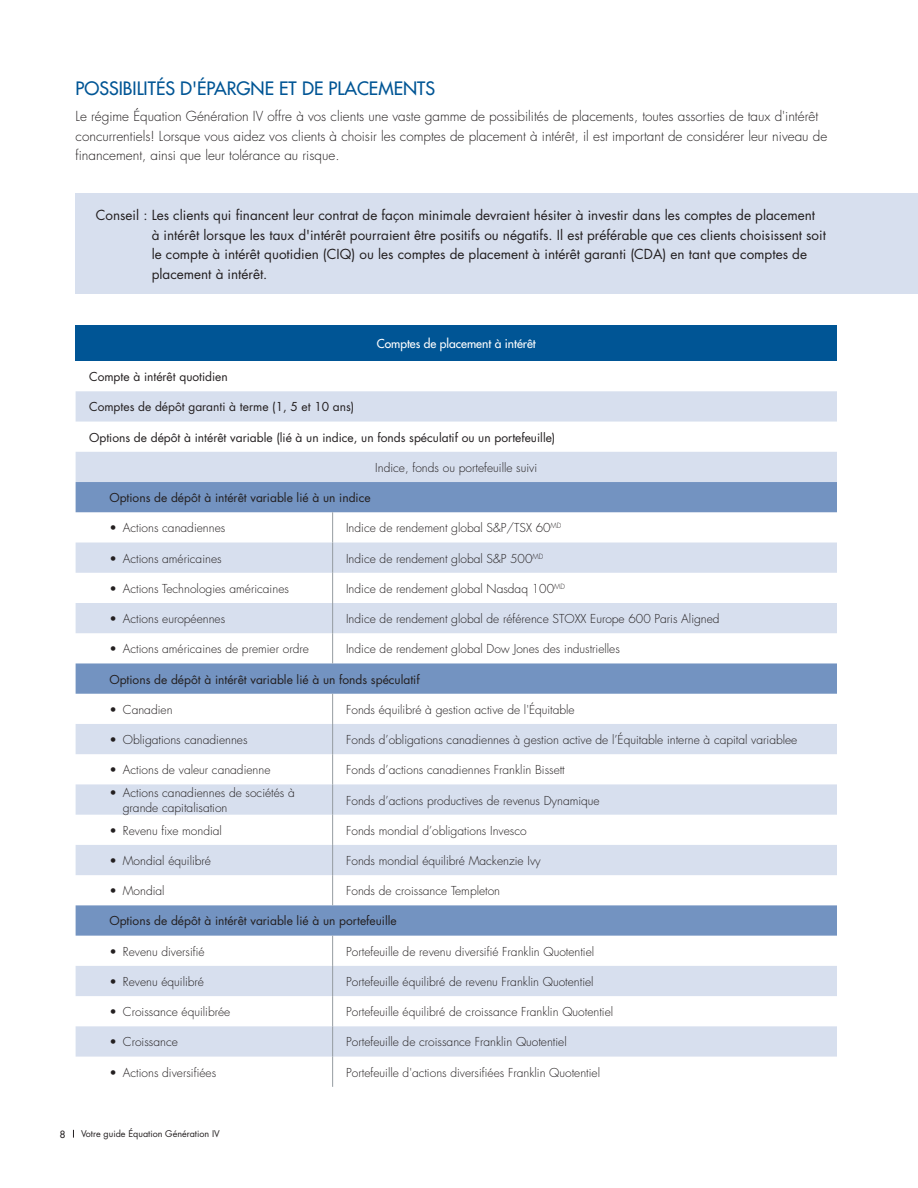
<style>
.page{position:relative;width:918px;height:1188px;background:#fff}
.page>*{position:absolute;margin:0;border:0;box-sizing:border-box;transform-origin:0 0}
.t1{font:500 18px "Futura Std";color:#005595}
.t2{font:13.5px/19.5px "Futura Std";color:#231f20}
.t3{font:300 13.5px/19.5px "Futura Std";color:#231f20}
.t4{font:300 12px/14.4px "Futura Std";color:#231f20}
.t5{font:12px "Futura Std";color:#231f20}
.t6{font:500 12px "Futura Std";color:#fff}
.t7{font:500 9.75px "Futura Std";color:#231f20}
.t8{font:9px "Futura Std";color:#231f20}
</style>
<div class="page">
<div style="left:76px;top:193px;width:842px;height:101px;background:#d7dfee"></div>
<div style="left:76px;top:325px;width:761px;height:36px;background:#005595"></div>
<svg style="left:76px;top:391px;width:761px;height:666px;fill:#d7dfee"></svg>
<svg style="left:76px;top:482px;width:761px;height:454px"></svg>
<hr style="left:332px;top:936px;width:1px;height:30px;background:#959ca1">
<hr style="left:332px;top:966px;width:1px;height:30px;background:#959ca1">
<hr style="left:332px;top:996px;width:1px;height:30px;background:#959ca1">
<hr style="left:332px;top:1026px;width:1px;height:31px;background:#959ca1">
<hr style="left:332px;top:1057px;width:1px;height:30px;background:#959ca1">
<hr style="left:332px;top:512px;width:1px;height:31px;background:#959ca1">
<hr style="left:332px;top:543px;width:1px;height:30px;background:#959ca1">
<hr style="left:332px;top:573px;width:1px;height:30px;background:#959ca1">
<hr style="left:332px;top:603px;width:1px;height:30px;background:#959ca1">
<hr style="left:332px;top:633px;width:1px;height:30px;background:#959ca1">
<hr style="left:332px;top:694px;width:1px;height:30px;background:#959ca1">
<hr style="left:332px;top:724px;width:1px;height:30px;background:#959ca1">
<hr style="left:332px;top:754px;width:1px;height:30px;background:#959ca1">
<hr style="left:332px;top:784px;width:1px;height:31px;background:#959ca1">
<hr style="left:332px;top:815px;width:1px;height:30px;background:#959ca1">
<hr style="left:332px;top:845px;width:1px;height:30px;background:#959ca1">
<hr style="left:332px;top:875px;width:1px;height:30px;background:#959ca1">
<h1 class="t1" style="left:76px;top:77px;width:361px">POSSIBILITÉS D'ÉPARGNE ET DE PLACEMENTS</h1>
<p class="t3" style="left:76px;top:107px;width:753px">Le régime Équation Génération IV offre à vos clients une vaste gamme de possibilités de placements, toutes assorties de taux d'intérêt concurrentiels! Lorsque vous aidez vos clients à choisir les comptes de placement à intérêt, il est important de considérer leur niveau de financement, ainsi que leur tolérance au risque.</p>
<p class="t2" style="left:152px;top:206px;width:676px;text-indent:-56px">Conseil : Les clients qui financent leur contrat de façon minimale devraient hésiter à investir dans les comptes de placement à intérêt lorsque les taux d'intérêt pourraient être positifs ou négatifs. Il est préférable que ces clients choisissent soit le compte à intérêt quotidien (CIQ) ou les comptes de placement à intérêt garanti (CDA) en tant que comptes de placement à intérêt.</p>
<p class="t6" style="left:377px;top:336px;width:161px">Comptes de placement à intérêt</p>
<p class="t5" style="left:89px;top:369px;width:140px">Compte à intérêt quotidien</p>
<p class="t5" style="left:89px;top:399px;width:267px">Comptes de dépôt garanti à terme (1, 5 et 10 ans)</p>
<p class="t5" style="left:89px;top:430px;width:468px">Options de dépôt à intérêt variable (lié à un indice, un fonds spéculatif ou un portefeuille)</p>
<p class="t4" style="left:375px;top:461px;width:163px">Indice, fonds ou portefeuille suivi</p>
<p class="t5" style="left:109px;top:490px;width:263px">Options de dépôt à intérêt variable lié à un indice</p>
<p class="t4" style="left:109px;top:521px;width:117px">• Actions canadiennes</p>
<p class="t4" style="left:346px;top:521px;width:217px">Indice de rendement global S&amp;P/TSX 60<sup>MD</sup></p>
<p class="t4" style="left:109px;top:551px;width:114px">• Actions américaines</p>
<p class="t4" style="left:346px;top:551px;width:199px">Indice de rendement global S&amp;P 500<sup>MD</sup></p>
<p class="t4" style="left:109px;top:582px;width:181px">• Actions Technologies américaines</p>
<p class="t4" style="left:346px;top:582px;width:220px">Indice de rendement global Nasdaq 100<sup>MD</sup></p>
<p class="t4" style="left:109px;top:612px;width:117px">• Actions européennes</p>
<p class="t4" style="left:346px;top:612px;width:375px">Indice de rendement global de référence STOXX Europe 600 Paris Aligned</p>
<p class="t4" style="left:109px;top:642px;width:201px">• Actions américaines de premier ordre</p>
<p class="t4" style="left:346px;top:642px;width:275px">Indice de rendement global Dow Jones des industrielles</p>
<p class="t5" style="left:109px;top:671px;width:312px">Options de dépôt à intérêt variable lié à un fonds spéculatif</p>
<p class="t4" style="left:109px;top:703px;width:65px">• Canadien</p>
<p class="t4" style="left:346px;top:703px;width:230px">Fonds équilibré à gestion active de l'Équitable</p>
<p class="t4" style="left:109px;top:733px;width:140px">• Obligations canadiennes</p>
<p class="t4" style="left:346px;top:733px;width:453px">Fonds d’obligations canadiennes à gestion active de l’Équitable interne à capital variablee</p>
<p class="t4" style="left:109px;top:763px;width:163px">• Actions de valeur canadienne</p>
<p class="t4" style="left:346px;top:763px;width:220px">Fonds d’actions canadiennes Franklin Bissett</p>
<p class="t4" style="left:123px;top:786px;width:174px;text-indent:-14px">• Actions canadiennes de sociétés à grande capitalisation</p>
<p class="t4" style="left:346px;top:793px;width:255px">Fonds d’actions productives de revenus Dynamique</p>
<p class="t4" style="left:109px;top:824px;width:114px">• Revenu fixe mondial</p>
<p class="t4" style="left:346px;top:824px;width:182px">Fonds mondial d’obligations Invesco</p>
<p class="t4" style="left:109px;top:854px;width:103px">• Mondial équilibré</p>
<p class="t4" style="left:346px;top:854px;width:196px">Fonds mondial équilibré Mackenzie Ivy</p>
<p class="t4" style="left:109px;top:884px;width:57px">• Mondial</p>
<p class="t4" style="left:346px;top:884px;width:156px">Fonds de croissance Templeton</p>
<p class="t5" style="left:109px;top:913px;width:289px">Options de dépôt à intérêt variable lié à un portefeuille</p>
<p class="t4" style="left:109px;top:944px;width:97px">• Revenu diversifié</p>
<p class="t4" style="left:346px;top:944px;width:250px">Portefeuille de revenu diversifié Franklin Quotentiel</p>
<p class="t4" style="left:109px;top:975px;width:96px">• Revenu équilibré</p>
<p class="t4" style="left:346px;top:975px;width:249px">Portefeuille équilibré de revenu Franklin Quotentiel</p>
<p class="t4" style="left:109px;top:1005px;width:123px">• Croissance équilibrée</p>
<p class="t4" style="left:346px;top:1005px;width:269px">Portefeuille équilibré de croissance Franklin Quotentiel</p>
<p class="t4" style="left:109px;top:1035px;width:70px">• Croissance</p>
<p class="t4" style="left:346px;top:1035px;width:222px">Portefeuille de croissance Franklin Quotentiel</p>
<p class="t4" style="left:109px;top:1065px;width:108px">• Actions diversifiées</p>
<p class="t4" style="left:346px;top:1065px;width:255px">Portefeuille d'actions diversifiées Franklin Quotentiel</p>
<p class="t7" style="left:60px;top:1128px;width:7px">8</p>
<p class="t8" style="left:81px;top:1128px;width:140px">Votre guide Équation Génération IV</p>
</div>
